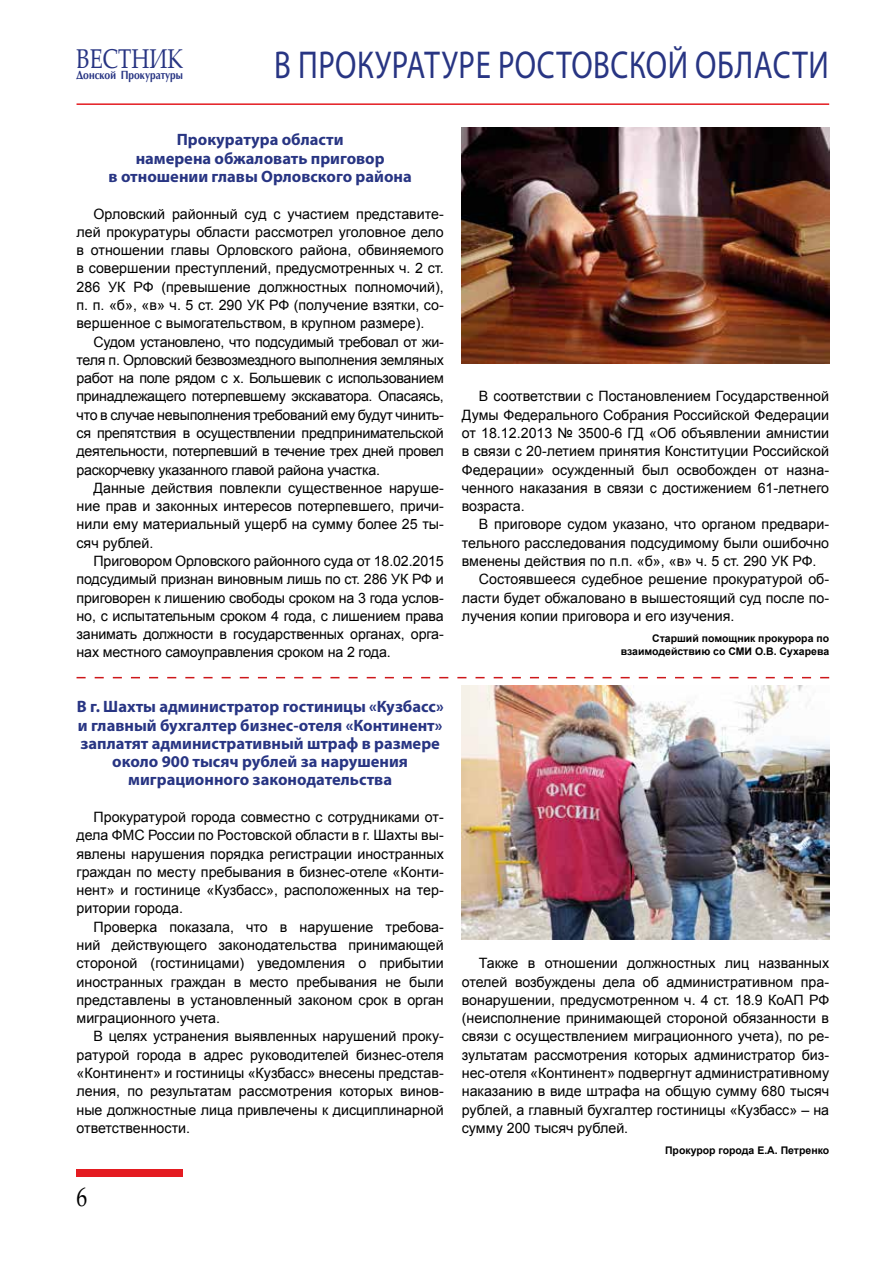
<style>
.page{position:relative;width:893px;height:1263px;background:#fff}
.page>*{position:absolute;margin:0;border:0;box-sizing:border-box;transform-origin:0 0}
.t1{font:39px "Myriad Pro";letter-spacing:.02em;color:#283583;scale:.79 1}
.t2{font:27.15px "Palatino Linotype";color:#283583;scale:.79 1}
.t3{font:27px "Palatino Linotype";color:#000;scale:.8 1}
.t4{font:700 16.5px/18.3px "Myriad Pro";color:#283583;text-align:center}
.t5{font:14.25px/18.3px "Arial";color:#000;text-align:justify}
.t6{font:700 12.15px "AG Opus";color:#283583;scale:.83 1}
.t7{font:700 10.5px/12.6px "Arial";color:#000;text-align:right}
</style>
<div class="page">
<img style="left:462px;top:685px;width:367px;height:255px">
<img style="left:462px;top:128px;width:367px;height:235px">
<hr style="left:77px;top:103px;width:752px;height:2px;background:#e41b21">
<div style="left:77px;top:1169px;width:106px;height:8px;background:#e41b21"></div>
<svg style="left:77px;top:677px;width:752px;height:1px"></svg>
<h2 class="t2" style="left:77px;top:40px;width:136px">ВЕСТНИК</h2>
<p class="t6" style="left:77px;top:69px;width:130px">Донской Прокуратуры</p>
<h1 class="t1" style="left:274px;top:41px;width:704px">В ПРОКУРАТУРЕ РОСТОВСКОЙ ОБЛАСТИ</h1>
<p class="t4" style="left:109px;top:130px;width:305px">Прокуратура области<br>намерена обжаловать приговор<br>в отношении главы Орловского района</p>
<p class="t5" style="left:77px;top:204px;width:369px;text-indent:17px">Орловский районный суд с участием представите&shy;лей прокуратуры области рассмотрел уголовное дело в отношении главы Орловского района, обвиняемого в совершении преступлений, предусмотренных ч. 2 ст.<br>286 УК РФ (превышение должностных полномочий), п. п. «б», «в» ч. 5 ст. 290 УК РФ (получение взятки, со&shy;вершенное с вымогательством, в крупном размере).</p>
<p class="t5" style="left:77px;top:332px;width:369px;text-indent:17px">Судом установлено, что подсудимый требовал от жи&shy;теля п. Орловский безвозмездного выполнения земляных работ на поле рядом с х. Большевик с использованием принадлежащего потерпевшему экскаватора. Опасаясь, что в случае невыполнения требований ему будут чинить&shy;ся препятствия в осуществлении предпринимательской деятельности, потерпевший в течение трех дней провел раскорчевку указанного главой района участка.</p>
<p class="t5" style="left:77px;top:479px;width:369px;text-indent:17px">Данные действия повлекли существенное наруше&shy;ние прав и законных интересов потерпевшего, причи&shy;нили ему материальный ущерб на сумму более 25 ты&shy;сяч рублей.</p>
<p class="t5" style="left:77px;top:552px;width:369px;text-indent:17px">Приговором Орловского районного суда от 18.02.2015 подсудимый признан виновным лишь по ст. 286 УК РФ и приговорен к лишению свободы сроком на 3 года услов&shy;но, с испытательным сроком 4 года, с лишением права занимать должности в государственных органах, орга&shy;нах местного самоуправления сроком на 2 года.</p>
<p class="t4" style="left:77px;top:697px;width:368px">В г. Шахты администратор гостиницы «Кузбасс» и главный бухгалтер бизнес-отеля «Континент» заплатят административный штраф в размере около 900 тысяч рублей за нарушения миграционного законодательства</p>
<p class="t5" style="left:77px;top:808px;width:369px;text-indent:17px">Прокуратурой города совместно с сотрудниками от&shy;дела ФМС России по Ростовской области в г. Шахты вы&shy;явлены нарушения порядка регистрации иностранных граждан по месту пребывания в бизнес-отеле «Конти&shy;нент» и гостинице «Кузбасс», расположенных на тер&shy;ритории города.</p>
<p class="t5" style="left:77px;top:917px;width:369px;text-indent:17px">Проверка показала, что в нарушение требова&shy;ний действующего законодательства принимающей стороной (гостиницами) уведомления о прибытии иностранных граждан в место пребывания не были представлены в установленный законом срок в орган миграционного учета.</p>
<p class="t5" style="left:77px;top:1027px;width:369px;text-indent:17px">В целях устранения выявленных нарушений проку&shy;ратурой города в адрес руководителей бизнес-отеля «Континент» и гостиницы «Кузбасс» внесены представ&shy;ления, по результатам рассмотрения которых винов&shy;ные должностные лица привлечены к дисциплинарной ответственности.</p>
<h3 class="t3" style="left:77px;top:1178px;width:15px">6</h3>
<p class="t5" style="left:462px;top:387px;width:369px;text-indent:17px">В соответствии с Постановлением Государственной Думы Федерального Собрания Российской Федерации от 18.12.2013 № 3500-6 ГД «Об объявлении амнистии в связи с 20-летием принятия Конституции Российской Федерации» осужденный был освобожден от назна&shy;ченного наказания в связи с достижением 61-летнего возраста.</p>
<p class="t5" style="left:479px;top:515px;width:352px">В приговоре судом указано, что органом предвари-</p>
<p class="t5" style="left:462px;top:533px;width:369px">тельного расследования подсудимому были ошибочно</p>
<p class="t5" style="left:462px;top:552px;width:356px">вменены действия по п.п. «б», «в» ч. 5 ст. 290 УК РФ.</p>
<p class="t5" style="left:479px;top:570px;width:352px">Состоявшееся судебное решение прокуратурой об-</p>
<p class="t5" style="left:462px;top:588px;width:369px">ласти будет обжаловано в вышестоящий суд после по-</p>
<p class="t5" style="left:462px;top:607px;width:274px">лучения копии приговора и его изучения.</p>
<p class="t7" style="left:621px;top:632px;width:210px">Старший помощник прокурора по взаимодействию со СМИ О.В. Сухарева</p>
<p class="t5" style="left:462px;top:954px;width:369px;text-indent:17px">Также в отношении должностных лиц названных отелей возбуждены дела об административном пра&shy;вонарушении, предусмотренном ч. 4 ст. 18.9 КоАП РФ (неисполнение принимающей стороной обязанности в связи с осуществлением миграционного учета), по ре&shy;зультатам рассмотрения которых администратор биз&shy;нес-отеля «Континент» подвергнут административному наказанию в виде штрафа на общую сумму 680 тысяч рублей, а главный бухгалтер гостиницы «Кузбасс» – на сумму 200 тысяч рублей.</p>
<p class="t7" style="left:665px;top:1144px;width:166px">Прокурор города Е.А. Петренко</p>
</div>
